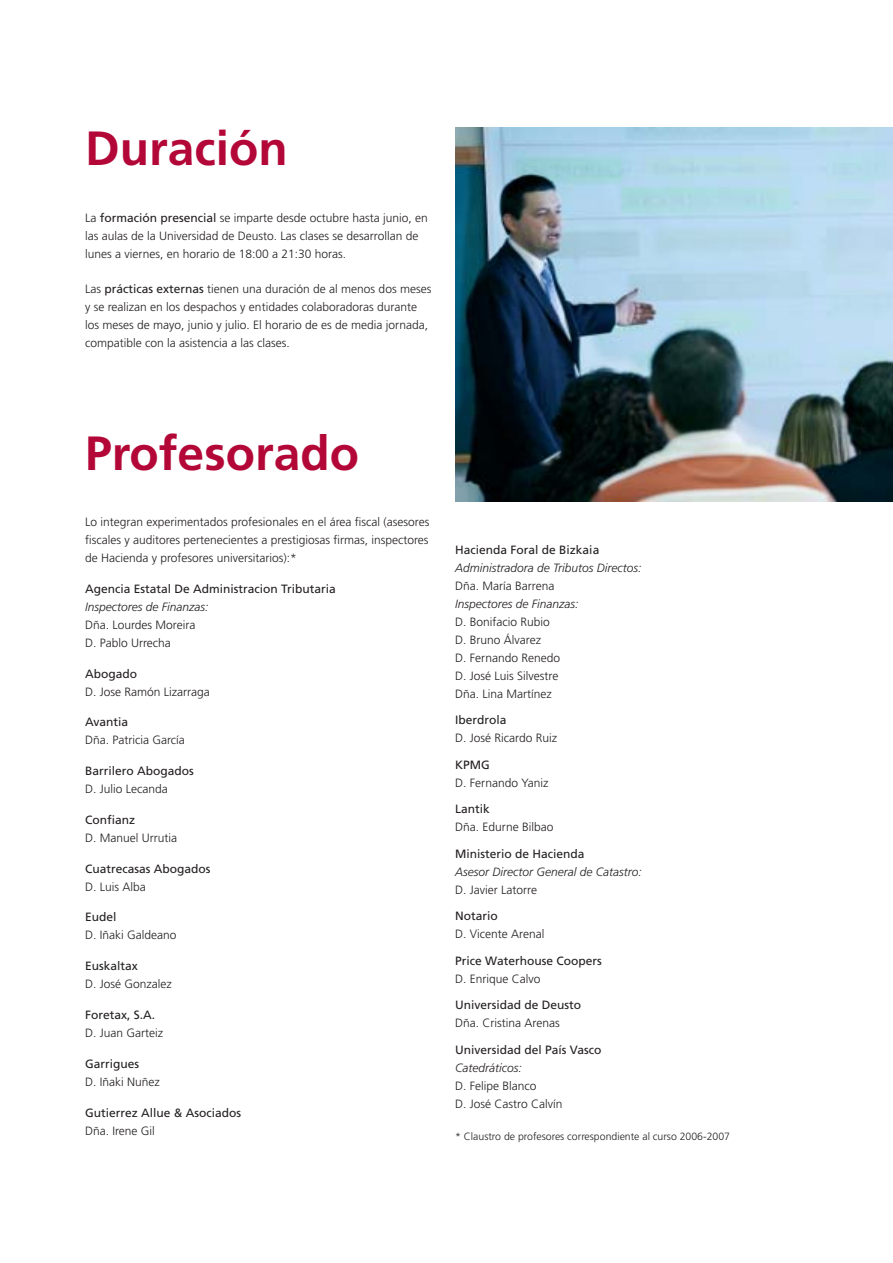
<style>
.page{position:relative;width:893px;height:1263px;background:#fff}
.page>*{position:absolute;margin:0;border:0;box-sizing:border-box;transform-origin:0 0}
.t1{font:700 48px "Frutiger";color:#b30738}
.t2{font:300 12px/18px "Frutiger";color:#231f20}
.t3{font:12px "Frutiger";color:#231f20}
.t4{font:italic 300 12px "Frutiger";color:#231f20}
.t5{font:300 10.5px "Frutiger";color:#231f20}
.s1{font-weight:400}
</style>
<div class="page">
<img style="left:455px;top:128px;width:437px;height:374px">
<h1 class="t1" style="left:85px;top:129px;width:204px">Duración</h1>
<p class="t2" style="left:85px;top:210px;width:344px">La <span class="s1">formación presencial</span> se imparte desde octubre hasta junio, en las aulas de la Universidad de Deusto. Las clases se desarrollan de lunes a viernes, en horario de 18:00 a 21:30 horas.</p>
<p class="t2" style="left:85px;top:281px;width:348px">Las <span class="s1">prácticas externas</span> tienen una duración de al menos dos meses y se realizan en los despachos y entidades colaboradoras durante los meses de mayo, junio y julio. El horario de es de media jornada, compatible con la asistencia a las clases.</p>
<h1 class="t1" style="left:85px;top:434px;width:275px">Profesorado</h1>
<p class="t2" style="left:85px;top:514px;width:346px;text-align:justify">Lo integran experimentados profesionales en el área fiscal (asesores fiscales y auditores pertenecientes a prestigiosas firmas, inspectores de Hacienda y profesores universitarios):*</p>
<p class="t3" style="left:85px;top:584px;width:252px">Agencia Estatal De Administracion Tributaria</p>
<p class="t4" style="left:85px;top:602px;width:125px">Inspectores de Finanzas:</p>
<p class="t2" style="left:85px;top:617px;width:112px">Dña. Lourdes Moreira<br>D. Pablo Urrecha</p>
<p class="t3" style="left:85px;top:669px;width:53px">Abogado</p>
<p class="t2" style="left:85px;top:683px;width:126px">D. Jose Ramón Lizarraga</p>
<p class="t3" style="left:85px;top:717px;width:45px">Avantia</p>
<p class="t2" style="left:85px;top:732px;width:101px">Dña. Patricia García</p>
<p class="t3" style="left:85px;top:766px;width:110px">Barrilero Abogados</p>
<p class="t2" style="left:85px;top:781px;width:84px">D. Julio Lecanda</p>
<p class="t3" style="left:85px;top:815px;width:52px">Confianz</p>
<p class="t2" style="left:85px;top:830px;width:94px">D. Manuel Urrutia</p>
<p class="t3" style="left:85px;top:864px;width:127px">Cuatrecasas Abogados</p>
<p class="t2" style="left:85px;top:878px;width:62px">D. Luis Alba</p>
<p class="t3" style="left:85px;top:912px;width:33px">Eudel</p>
<p class="t2" style="left:85px;top:927px;width:93px">D. Iñaki Galdeano</p>
<p class="t3" style="left:85px;top:961px;width:54px">Euskaltax</p>
<p class="t2" style="left:85px;top:976px;width:88px">D. José Gonzalez</p>
<p class="t3" style="left:85px;top:1010px;width:72px">Foretax, S.A.</p>
<p class="t2" style="left:85px;top:1025px;width:80px">D. Juan Garteiz</p>
<p class="t3" style="left:85px;top:1059px;width:56px">Garrigues</p>
<p class="t2" style="left:85px;top:1074px;width:76px">D. Iñaki Nuñez</p>
<p class="t3" style="left:85px;top:1108px;width:158px">Gutierrez Allue &amp; Asociados</p>
<p class="t2" style="left:85px;top:1122px;width:71px">Dña. Irene Gil</p>
<p class="t3" style="left:455px;top:545px;width:146px">Hacienda Foral de Bizkaia</p>
<p class="t4" style="left:455px;top:563px;width:188px">Administradora de Tributos Directos:</p>
<p class="t2" style="left:455px;top:578px;width:101px">Dña. María Barrena</p>
<p class="t4" style="left:455px;top:599px;width:125px">Inspectores de Finanzas:</p>
<p class="t2" style="left:455px;top:614px;width:106px">D. Bonifacio Rubio<br>D. Bruno Álvarez<br>D. Fernando Renedo<br>D. José Luis Silvestre<br>Dña. Lina Martínez</p>
<p class="t3" style="left:455px;top:715px;width:53px">Iberdrola</p>
<p class="t2" style="left:455px;top:730px;width:103px">D. José Ricardo Ruiz</p>
<p class="t3" style="left:455px;top:760px;width:36px">KPMG</p>
<p class="t2" style="left:455px;top:775px;width:95px">D. Fernando Yaniz</p>
<p class="t3" style="left:455px;top:804px;width:36px">Lantik</p>
<p class="t2" style="left:455px;top:819px;width:100px">Dña. Edurne Bilbao</p>
<p class="t3" style="left:455px;top:849px;width:131px">Ministerio de Hacienda</p>
<p class="t4" style="left:455px;top:867px;width:188px">Asesor Director General de Catastro:</p>
<p class="t2" style="left:455px;top:882px;width:83px">D. Javier Latorre</p>
<p class="t3" style="left:455px;top:911px;width:44px">Notario</p>
<p class="t2" style="left:455px;top:926px;width:91px">D. Vicente Arenal</p>
<p class="t3" style="left:455px;top:956px;width:148px">Price Waterhouse Coopers</p>
<p class="t2" style="left:455px;top:971px;width:87px">D. Enrique Calvo</p>
<p class="t3" style="left:455px;top:1000px;width:128px">Universidad de Deusto</p>
<p class="t2" style="left:455px;top:1015px;width:106px">Dña. Cristina Arenas</p>
<p class="t3" style="left:455px;top:1045px;width:148px">Universidad del País Vasco</p>
<p class="t4" style="left:455px;top:1063px;width:68px">Catedráticos:</p>
<p class="t2" style="left:455px;top:1078px;width:109px">D. Felipe Blanco<br>D. José Castro Calvín</p>
<p class="t5" style="left:455px;top:1132px;width:276px">* Claustro de profesores correspondiente al curso 2006-2007</p>
</div>
